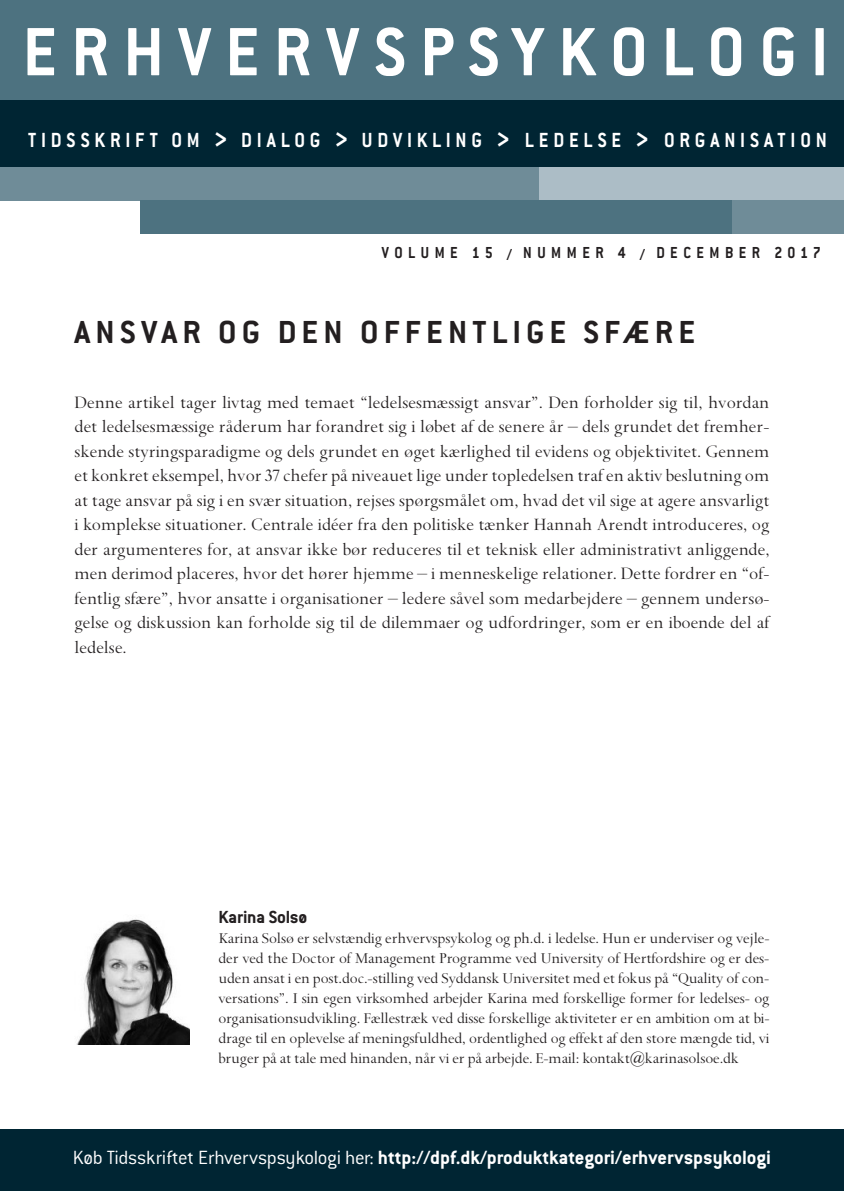
<style>
.page{position:relative;width:844px;height:1191px;background:#fff}
.page>*{position:absolute;margin:0;border:0;box-sizing:border-box;transform-origin:0 0}
.t1{font:700 74.9px "Conduit ITC";letter-spacing:.205em;color:#fff;scale:.95 1}
.t2{font:700 35px "Conduit ITC";letter-spacing:.15em;color:#231f20}
.t3{font:700 22.4px "Conduit ITC";letter-spacing:.24em;color:#fff;scale:.9 1}
.t4{font:700 21px "Conduit ITC";color:#fff}
.t5{font:19.25px/24.5px "Spectrum";color:#231f20;text-align:justify}
.t6{font:700 19.25px "Conduit ITC";letter-spacing:-.01em;color:#231f20}
.t7{font:700 17.5px "Conduit ITC";letter-spacing:.35em;color:#231f20;scale:.9 1}
.t8{font:16.62px/19.9px "Spectrum";letter-spacing:-.01em;color:#231f20;text-align:justify}
.s1{font-size:31.15px}
.s2{font-weight:300}
</style>
<div class="page">
<div style="left:0;top:1129px;width:843px;height:62px;background:#002533"></div>
<div style="left:0;top:0;width:843px;height:125px;background:#4d7280"></div>
<div style="left:0;top:167px;width:657px;height:33px;background:#6f8c98"></div>
<div style="left:0;top:100px;width:843px;height:67px;background:#002533"></div>
<div style="left:538px;top:167px;width:305px;height:33px;background:#acbdc6"></div>
<div style="left:619px;top:200px;width:224px;height:34px;background:#6f8c98"></div>
<div style="left:140px;top:200px;width:592px;height:34px;background:#4d7280"></div>
<img style="left:76px;top:919px;width:113px;height:125px">
<h1 class="t1" style="left:23px;top:8px;width:849px">ERHVERVSPSYKOLOGI</h1>
<p class="t3" style="left:28px;top:127px;width:888px">TIDSSKRIFT OM <span class="s1">&gt;</span> DIALOG <span class="s1">&gt;</span> UDVIKLING <span class="s1">&gt;</span> LEDELSE <span class="s1">&gt;</span> ORGANISATION</p>
<p class="t7" style="left:382px;top:242px;width:489px">VOLUME 15 / NUMMER 4 / DECEMBER 2017</p>
<h2 class="t2" style="left:74px;top:312px;width:622px">ANSVAR OG DEN OFFENTLIGE SFÆRE</h2>
<p class="t5" style="left:74px;top:390px;width:696px">Denne artikel tager livtag med temaet “ledelsesmæssigt ansvar”. Den forholder sig til, hvordan det ledelsesmæssige råderum har forandret sig i løbet af de senere år – dels grundet det fremher&shy;skende styringsparadigme og dels grundet en øget kærlighed til evidens og objektivitet. Gennem et konkret eksempel, hvor 37 chefer på niveauet lige under topledelsen traf en aktiv beslutning om at tage ansvar på sig i en svær situation, rejses spørgsmålet om, hvad det vil sige at agere ansvarligt i komplekse situationer. Centrale idéer fra den politiske tænker Hannah Arendt introduceres, og der argumenteres for, at ansvar ikke bør reduceres til et teknisk eller administrativt anliggende, men derimod placeres, hvor det hører hjemme – i menneskelige relationer. Dette fordrer en “of&shy;fentlig sfære”, hvor ansatte i organisationer – ledere såvel som medarbejdere – gennem undersø&shy;gelse og diskussion kan forholde sig til de dilemmaer og udfordringer, som er en iboende del af ledelse.</p>
<p class="t6" style="left:218px;top:906px;width:90px">Karina Solsø</p>
<p class="t8" style="left:218px;top:928px;width:552px">Karina Solsø er selvstændig erhvervspsykolog og ph.d. i ledelse. Hun er underviser og vejle&shy;der ved the Doctor of Management Programme ved University of Hertfordshire og er des&shy;uden ansat i en post.doc.-stilling ved Syddansk Universitet med et fokus på “Quality of con&shy;versations”. I sin egen virksomhed arbejder Karina med forskellige former for ledelses- og organisationsudvikling. Fællestræk ved disse forskellige aktiviteter er en ambition om at bi&shy;drage til en oplevelse af meningsfuldhed, ordentlighed og effekt af den store mængde tid, vi bruger på at tale med hinanden, når vi er på arbejde. E-mail: kontakt@karinasolsoe.dk</p>
<p class="t4" style="left:73px;top:1144px;width:699px"><span class="s2">Køb Tidsskriftet Erhvervspsykologi her:</span> http://dpf.dk/produktkategori/erhvervspsykologi</p>
</div>
